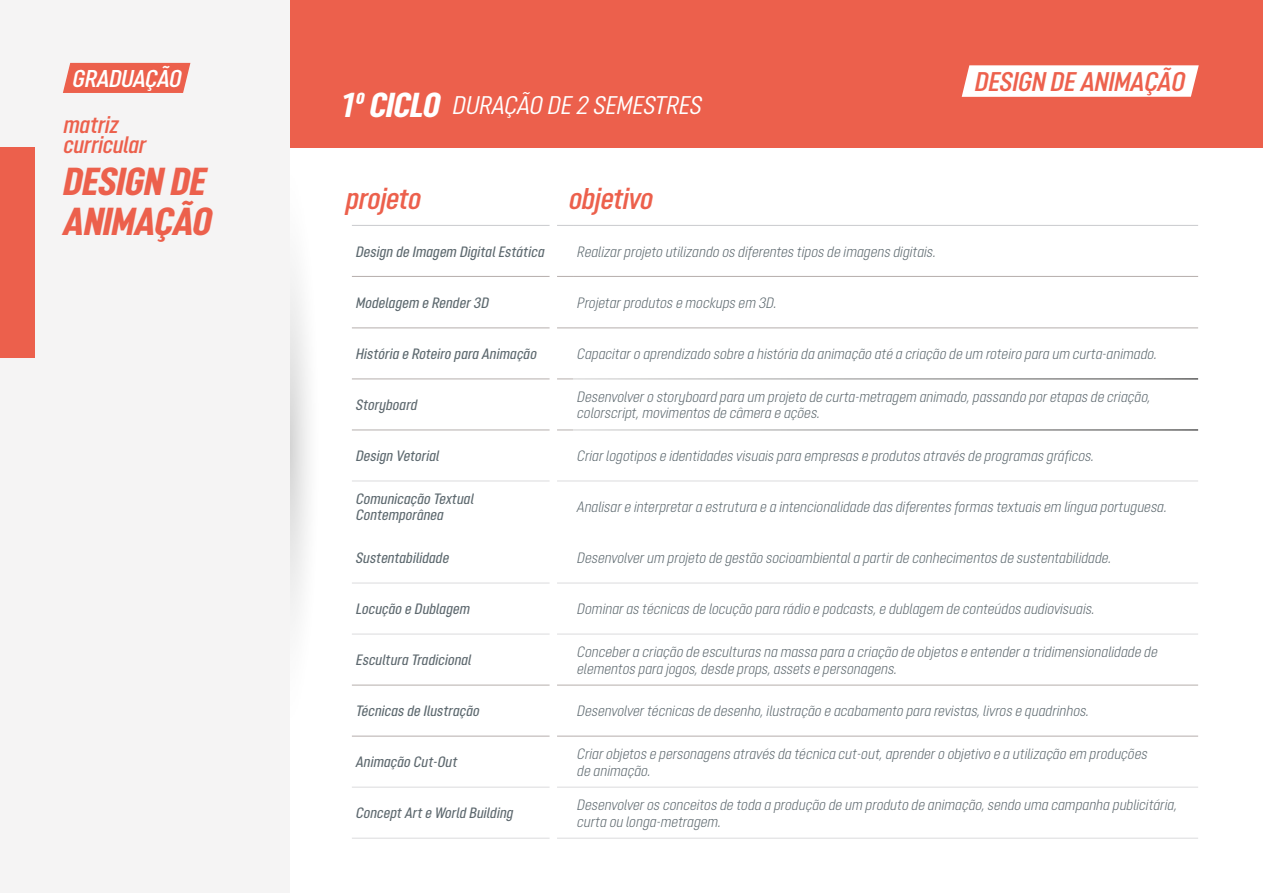
<style>
.page{position:relative;width:1263px;height:893px;background:#fff}
.page>*{position:absolute;margin:0;border:0;box-sizing:border-box;transform-origin:0 0}
.t1{font:italic 800 39px/40.5px "Opinion Pro Condensed";color:#ec604c}
.t2{font:italic 600 30px "Opinion Pro Condensed";color:#ec604c}
.t3{font:italic 600 27px "Opinion Pro Condensed";color:#ed614d}
.t4{font:italic 25.5px "Opinion Pro Condensed";color:#fff}
.t5{font:italic 600 24.3px "Opinion Pro Condensed";color:#fff}
.t6{font:italic 600 23.85px/20.1px "Opinion Pro Condensed";color:#ec604c}
.t7{font:italic 300 15px/16.5px "Opinion Pro Condensed";color:#5d686e}
.t8{font:italic 300 15px "Opinion Pro Condensed";color:#5c686e}
.t9{font:italic 500 15px/16.5px "Opinion Pro Condensed";letter-spacing:.01em;color:#5c686e}
.t10{font:italic 500 15px "Opinion Pro Condensed";letter-spacing:.01em;color:#5d686e}
.s1{font-weight:800;font-size:34.65px}
</style>
<div class="page">
<div style="left:0;top:0;width:1263px;height:147px;background:#ec604c"></div>
<img style="left:289px;top:147px;width:33px;height:599px">
<div style="left:0;top:0;width:289px;height:893px;background:#f5f4f4"></div>
<div style="left:0;top:147px;width:34px;height:211px;background:#ec604c"></div>
<svg style="left:352px;top:328px;width:846px;height:510px"></svg>
<hr style="left:352px;top:225px;width:221px;height:1px;background:#c9cacd">
<hr style="left:573px;top:225px;width:625px;height:1px;background:#c9cacd">
<hr style="left:352px;top:276px;width:221px;height:1px;background:#b5aeac">
<hr style="left:573px;top:276px;width:625px;height:1px;background:#b5aeac">
<hr style="left:352px;top:327px;width:221px;height:1px;background:#b5aeac">
<hr style="left:573px;top:327px;width:625px;height:1px;background:#b5aeac">
<hr style="left:352px;top:379px;width:221px;height:1px;background:#b5aeac">
<hr style="left:352px;top:430px;width:221px;height:1px;background:#b5aeac">
<hr style="left:352px;top:685px;width:221px;height:1px;background:#b5aeac">
<hr style="left:573px;top:685px;width:625px;height:1px;background:#b5aeac">
<hr style="left:352px;top:736px;width:221px;height:1px;background:#b5aeac">
<hr style="left:573px;top:736px;width:625px;height:1px;background:#b5aeac">
<hr style="left:573px;top:379px;width:625px;height:1px;background:#fff">
<hr style="left:573px;top:430px;width:625px;height:1px;background:#fff">
<hr style="left:352px;top:481px;width:221px;height:1px;background:#dbdbdd">
<hr style="left:573px;top:481px;width:625px;height:1px;background:#dbdbdd">
<hr style="left:352px;top:583px;width:221px;height:1px;background:#dbdbdd">
<hr style="left:573px;top:583px;width:625px;height:1px;background:#dbdbdd">
<hr style="left:352px;top:634px;width:221px;height:1px;background:#dbdbdd">
<hr style="left:573px;top:634px;width:625px;height:1px;background:#dbdbdd">
<hr style="left:352px;top:787px;width:221px;height:1px;background:#dbdbdd">
<hr style="left:573px;top:787px;width:625px;height:1px;background:#dbdbdd">
<hr style="left:352px;top:838px;width:221px;height:1px;background:#dbdbdd">
<hr style="left:573px;top:838px;width:625px;height:1px;background:#dbdbdd">
<svg style="left:63px;top:62px;width:128px;height:31px"></svg>
<div style="left:550px;top:181px;width:7px;height:669px;background:#fff"></div>
<svg style="left:962px;top:65px;width:237px;height:32px"></svg>
<h3 class="t5" style="left:73px;top:64px;width:110px">GRADUAÇÃO</h3>
<h3 class="t6" style="left:64px;top:114px;width:84px">matriz curricular</h3>
<h1 class="t1" style="left:64px;top:160px;width:150px">DESIGN DE<br>ANIMAÇÃO</h1>
<h3 class="t4" style="left:341px;top:91px;width:363px"><span class="s1">1º CICLO</span> DURAÇÃO DE 2 SEMESTRES</h3>
<h2 class="t2" style="left:346px;top:181px;width:77px">projeto</h2>
<h2 class="t2" style="left:569px;top:181px;width:86px">objetivo</h2>
<h3 class="t3" style="left:975px;top:66px;width:212px">DESIGN DE ANIMAÇÃO</h3>
<p class="t9" style="left:356px;top:243px;width:190px">Design de Imagem Digital Estática</p>
<p class="t8" style="left:577px;top:243px;width:360px">Realizar projeto utilizando os diferentes tipos de imagens digitais.</p>
<p class="t9" style="left:356px;top:294px;width:134px">Modelagem e Render 3D</p>
<p class="t8" style="left:577px;top:294px;width:201px">Projetar produtos e mockups em 3D.</p>
<p class="t9" style="left:356px;top:345px;width:182px">História e Roteiro para Animação</p>
<p class="t8" style="left:577px;top:345px;width:581px">Capacitar o aprendizado sobre a história da animação até a criação de um roteiro para um curta-animado.</p>
<p class="t10" style="left:356px;top:396px;width:63px">Storyboard</p>
<p class="t7" style="left:577px;top:388px;width:575px">Desenvolver o storyboard para um projeto de curta-metragem animado, passando por etapas de criação, colorscript, movimentos de câmera e ações.</p>
<p class="t9" style="left:356px;top:447px;width:85px">Design Vetorial</p>
<p class="t8" style="left:577px;top:447px;width:519px">Criar logotipos e identidades visuais para empresas e produtos através de programas gráficos.</p>
<p class="t9" style="left:356px;top:490px;width:119px">Comunicação Textual<br>Contemporânea</p>
<p class="t8" style="left:577px;top:498px;width:591px">Analisar e interpretar a estrutura e a intencionalidade das diferentes formas textuais em língua portuguesa.</p>
<p class="t9" style="left:356px;top:550px;width:95px">Sustentabilidade</p>
<p class="t8" style="left:577px;top:549px;width:536px">Desenvolver um projeto de gestão socioambiental a partir de conhecimentos de sustentabilidade.</p>
<p class="t10" style="left:356px;top:600px;width:115px">Locução e Dublagem</p>
<p class="t7" style="left:577px;top:601px;width:519px">Dominar as técnicas de locução para rádio e podcasts, e dublagem de conteúdos audiovisuais.</p>
<p class="t10" style="left:356px;top:651px;width:117px">Escultura Tradicional</p>
<p class="t7" style="left:577px;top:643px;width:582px">Conceber a criação de esculturas na massa para a criação de objetos e entender a tridimensionalidade de elementos para jogos, desde props, assets e personagens.</p>
<p class="t9" style="left:356px;top:703px;width:125px">Técnicas de Ilustração</p>
<p class="t8" style="left:577px;top:703px;width:514px">Desenvolver técnicas de desenho, ilustração e acabamento para revistas, livros e quadrinhos.</p>
<p class="t10" style="left:356px;top:753px;width:103px">Animação Cut-Out</p>
<p class="t7" style="left:577px;top:745px;width:572px">Criar objetos e personagens através da técnica cut-out, aprender o objetivo e a utilização em produções de animação.</p>
<p class="t10" style="left:356px;top:804px;width:159px">Concept Art e World Building</p>
<p class="t7" style="left:577px;top:797px;width:602px">Desenvolver os conceitos de toda a produção de um produto de animação, sendo uma campanha publicitária, curta ou longa-metragem.</p>
</div>
